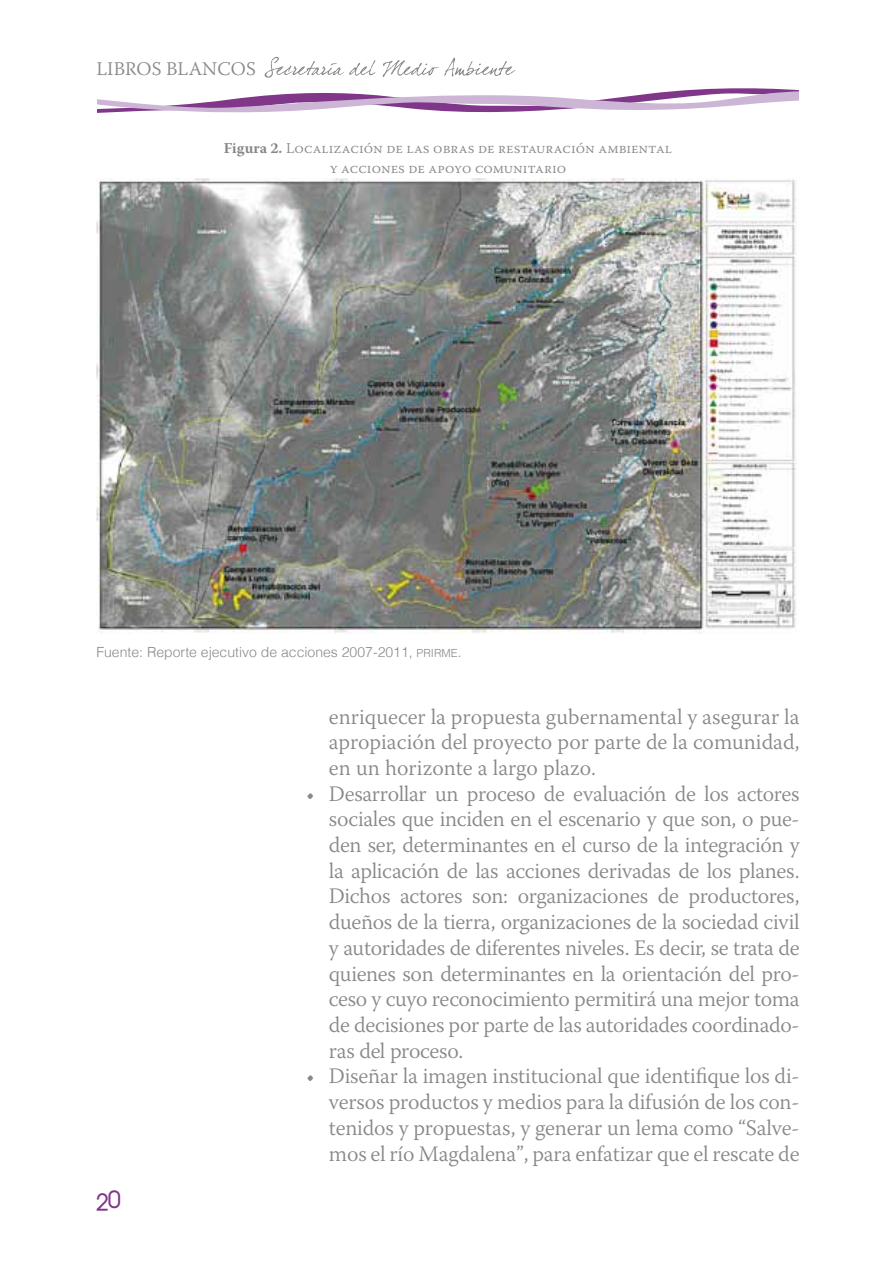
<style>
.page{position:relative;width:896px;height:1276px;background:#fff}
.page>*{position:absolute;margin:0;border:0;box-sizing:border-box;transform-origin:0 0}
.t1{font:700 24px "Quinfo";color:#803689}
.t2{font:300 22px/25.6px "Warnock Pro";letter-spacing:-.01em;color:#87888a;text-align:justify}
.t3{font:300 19.2px "Warnock Pro";letter-spacing:.01em;color:#87888a}
.t4{font:300 15px/20px "Warnock Pro";color:#87888a;text-align:center}
.t5{font:300 14px "Helvetica";color:#87888a}
.s1{font-weight:700}
.s2{font-family:"Helvetica Light SC800";font-weight:400;font-size:11.2px}
</style>
<div class="page">
<svg style="left:97px;top:57px;width:702px;height:56px"></svg>
<img style="left:96px;top:178px;width:701px;height:455px">
<p class="t3" style="left:96px;top:57px;width:161px">LIBROS BLANCOS</p>
<p class="t4" style="left:224px;top:138px;width:449px"><span class="s1">Figura 2.</span> Localización de las obras de restauración ambiental y acciones de apoyo comunitario</p>
<p class="t5" style="left:96px;top:640px;width:367px">Fuente: Reporte ejecutivo de acciones 2007-2011, <span class="s2">PRIRME</span>.</p>
<p class="t1" style="left:96px;top:1185px;width:26px">20</p>
<p class="t2" style="left:329px;top:703px;width:472px">enriquecer la propuesta gubernamental y asegurar la apropiación del proyecto por parte de la comunidad, en un horizonte a largo plazo.</p>
<p class="t2" style="left:329px;top:780px;width:472px;text-indent:-23px">• Desarrollar un proceso de evaluación de los actores sociales que inciden en el escenario y que son, o pue&shy;den ser, determinantes en el curso de la integración y la aplicación de las acciones derivadas de los planes.<br>Dichos actores son: organizaciones de productores, dueños de la tierra, organizaciones de la sociedad civil y autoridades de diferentes niveles. Es decir, se trata de quienes son determinantes en la orientación del pro&shy;ceso y cuyo reconocimiento permitirá una mejor toma de decisiones por parte de las autoridades coordinado&shy;ras del proceso.</p>
<p class="t2" style="left:329px;top:1063px;width:472px;text-indent:-23px">• Diseñar la imagen institucional que identifique los di&shy;versos productos y medios para la difusión de los con&shy;tenidos y propuestas, y generar un lema como “Salve&shy;mos el río Magdalena”, para enfatizar que el rescate de</p>
</div>
